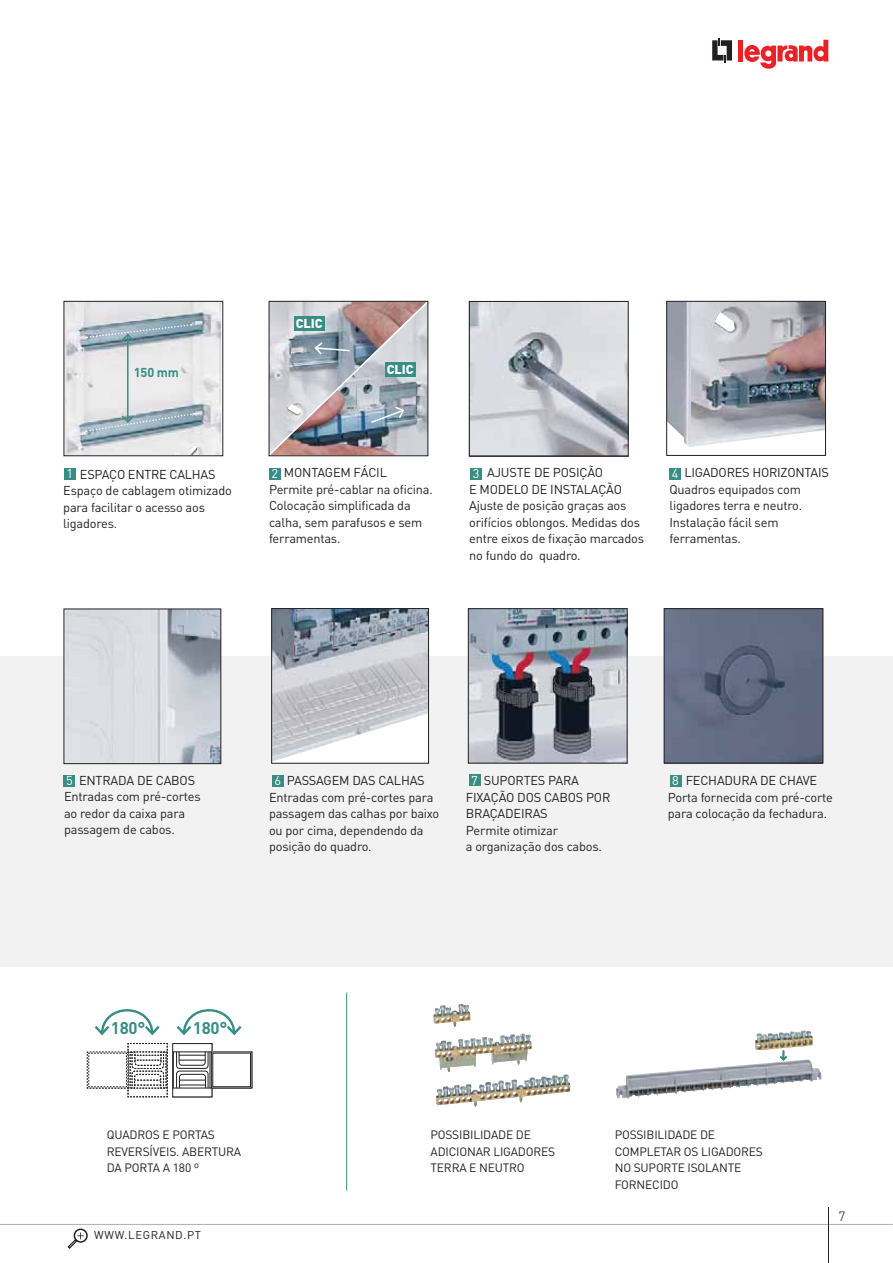
<style>
.page{position:relative;width:893px;height:1263px;background:#fff}
.page>*{position:absolute;margin:0;border:0;box-sizing:border-box;transform-origin:0 0}
.t1{font:700 16.8px "DIN";letter-spacing:-.015em;color:#388d85}
.t2{font:13.5px "DIN";color:#4c4c4e}
.t3{font:12.75px/16.5px "DIN";letter-spacing:-.015em;color:#231f20}
.t4{font:12.75px "DIN";color:#fff}
.t5{font:900 12.75px "DIN Pro";letter-spacing:-.005em;color:#fff}
.t6{font:700 12.75px "DIN";color:#388d85}
.t7{font:12px/16.5px "DIN";letter-spacing:-.015em;color:#231f20}
.t8{font:11.25px "DIN";letter-spacing:.06em;color:#231f20}
</style>
<div class="page">
<svg style="left:712px;top:39px;width:20px;height:23px"></svg>
<div style="left:738px;top:40px;width:5px;height:22px;background:#ec2027"></div>
<svg style="left:744px;top:40px;width:84px;height:29px"></svg>
<hr style="left:828px;top:1207px;width:1px;height:56px;background:#231f20">
<hr style="left:828px;top:1224px;width:65px;height:1px;background:#939598">
<hr style="left:0;top:1224px;width:828px;height:1px;background:#939598">
<div style="left:74px;top:1229px;width:14px;height:14px;border:2px solid #231f20;border-radius:50%"></div>
<svg style="left:67px;top:1232px;width:17px;height:17px"></svg>
<img style="left:471px;top:303px;width:155px;height:151px">
<div style="left:469px;top:301px;width:159px;height:155px;border:1px solid #231f20"></div>
<img style="left:668px;top:303px;width:156px;height:144px">
<div style="left:666px;top:301px;width:160px;height:155px;border:1px solid #231f20"></div>
<img style="left:531px;top:1075px;width:34px;height:11px">
<img style="left:488px;top:1034px;width:33px;height:10px">
<img style="left:434px;top:1004px;width:36px;height:23px">
<img style="left:616px;top:1059px;width:205px;height:40px">
<img style="left:66px;top:303px;width:155px;height:151px">
<div style="left:64px;top:301px;width:159px;height:155px;border:1px solid #231f20"></div>
<div style="left:0;top:656px;width:893px;height:310px;background:#f2f2f2"></div>
<div style="left:64px;top:468px;width:11px;height:12px;background:#388d85"></div>
<div style="left:64px;top:775px;width:11px;height:11px;background:#388d85"></div>
<div style="left:469px;top:775px;width:11px;height:11px;background:#388d85"></div>
<div style="left:670px;top:775px;width:11px;height:11px;background:#388d85"></div>
<div style="left:272px;top:775px;width:11px;height:12px;background:#388d85"></div>
<div style="left:269px;top:468px;width:11px;height:12px;background:#388d85"></div>
<div style="left:470px;top:468px;width:12px;height:12px;background:#388d85"></div>
<div style="left:669px;top:468px;width:12px;height:12px;background:#388d85"></div>
<div style="left:172px;top:1043px;width:40px;height:54px;border:1px solid #221e1f"></div>
<hr style="left:173px;top:1052px;width:1px;height:36px;background:#221e1f">
<hr style="left:173px;top:1088px;width:39px;height:1px;background:#221e1f">
<hr style="left:210px;top:1052px;width:1px;height:36px;background:#221e1f">
<hr style="left:173px;top:1052px;width:39px;height:1px;background:#221e1f">
<svg style="left:176px;top:1051px;width:32px;height:38px"></svg>
<div style="left:211px;top:1051px;width:41px;height:37px;border:1px solid #221e1f"></div>
<div style="left:213px;top:1053px;width:38px;height:34px;border:1px solid #221e1f"></div>
<svg style="left:87px;top:1043px;width:81px;height:55px"></svg>
<svg style="left:176px;top:1009px;width:66px;height:27px"></svg>
<svg style="left:94px;top:1009px;width:66px;height:27px"></svg>
<img style="left:268px;top:300px;width:161px;height:157px">
<div style="left:294px;top:316px;width:30px;height:14px;background:#388d85"></div>
<div style="left:385px;top:362px;width:30px;height:14px;background:#388d85"></div>
<hr style="left:127px;top:335px;width:2px;height:87px;background:#388d85">
<svg style="left:86px;top:324px;width:105px;height:19px;background:#94a9b5"></svg>
<svg style="left:86px;top:413px;width:109px;height:20px;background:#a0b2bc"></svg>
<img style="left:755px;top:1030px;width:58px;height:20px">
<svg style="left:780px;top:1050px;width:7px;height:11px"></svg>
<img style="left:66px;top:611px;width:153px;height:151px">
<div style="left:64px;top:609px;width:157px;height:155px;border:1px solid #231f20"></div>
<img style="left:273px;top:610px;width:154px;height:151px">
<div style="left:271px;top:608px;width:158px;height:155px;border:1px solid #231f20"></div>
<img style="left:470px;top:610px;width:155px;height:151px">
<div style="left:468px;top:608px;width:159px;height:155px;border:1px solid #231f20"></div>
<img style="left:666px;top:610px;width:155px;height:151px">
<div style="left:664px;top:608px;width:159px;height:155px;border:1px solid #231f20"></div>
<hr style="left:346px;top:993px;width:1px;height:197px;background:#388d85">
<p class="t5" style="left:296px;top:316px;width:28px">CLIC</p>
<p class="t6" style="left:134px;top:368px;width:47px">150 mm</p>
<p class="t5" style="left:387px;top:362px;width:28px">CLIC</p>
<p class="t4" style="left:66px;top:469px;width:8px">1</p>
<p class="t3" style="left:63px;top:467px;width:170px;text-indent:17px">ESPAÇO ENTRE CALHAS<br>Espaço de cablagem otimizado para facilitar o acesso aos ligadores.</p>
<p class="t3" style="left:269px;top:466px;width:165px;text-indent:15px">MONTAGEM FÁCIL<br>Permite pré-cablar na oficina.<br>Colocação simplificada da calha, sem parafusos e sem ferramentas.</p>
<p class="t3" style="left:469px;top:466px;width:176px;text-indent:18px">AJUSTE DE POSIÇÃO<br>E MODELO DE INSTALAÇÃO<br>Ajuste de posição graças aos orifícios oblongos. Medidas dos entre eixos de fixação marcados no fundo do quadro.</p>
<p class="t4" style="left:271px;top:469px;width:8px">2</p>
<p class="t4" style="left:473px;top:469px;width:8px">3</p>
<p class="t3" style="left:669px;top:466px;width:161px;text-indent:15px">LIGADORES HORIZONTAIS<br>Quadros equipados com ligadores terra e neutro.<br>Instalação fácil sem ferramentas.</p>
<p class="t4" style="left:672px;top:469px;width:8px">4</p>
<p class="t4" style="left:66px;top:776px;width:8px">5</p>
<p class="t4" style="left:274px;top:776px;width:8px">6</p>
<p class="t4" style="left:471px;top:776px;width:8px">7</p>
<p class="t4" style="left:672px;top:776px;width:8px">8</p>
<p class="t3" style="left:64px;top:774px;width:138px;text-indent:15px">ENTRADA DE CABOS<br>Entradas com pré-cortes ao redor da caixa para passagem de cabos.</p>
<p class="t3" style="left:466px;top:774px;width:146px;text-indent:18px">SUPORTES PARA<br>FIXAÇÃO DOS CABOS POR<br>BRAÇADEIRAS<br>Permite otimizar<br>a organização dos cabos.</p>
<p class="t3" style="left:668px;top:774px;width:167px;text-align:center">FECHADURA DE CHAVE<br>Porta fornecida com pré-corte para colocação da fechadura.</p>
<p class="t3" style="left:269px;top:774px;width:172px;text-indent:18px">PASSAGEM DAS CALHAS<br>Entradas com pré-cortes para passagem das calhas por baixo ou por cima, dependendo da posição do quadro.</p>
<h1 class="t1" style="left:111px;top:1022px;width:36px">180°</h1>
<h1 class="t1" style="left:193px;top:1022px;width:36px">180°</h1>
<p class="t7" style="left:107px;top:1128px;width:136px">QUADROS E PORTAS<br>REVERSÍVEIS. ABERTURA<br>DA PORTA A 180 º</p>
<p class="t8" style="left:94px;top:1231px;width:108px">WWW.LEGRAND.PT</p>
<p class="t7" style="left:430px;top:1128px;width:126px">POSSIBILIDADE DE<br>ADICIONAR LIGADORES<br>TERRA E NEUTRO</p>
<p class="t7" style="left:615px;top:1128px;width:150px">POSSIBILIDADE DE<br>COMPLETAR OS LIGADORES<br>NO SUPORTE ISOLANTE<br>FORNECIDO</p>
<p class="t2" style="left:838px;top:1211px;width:9px">7</p>
</div>
